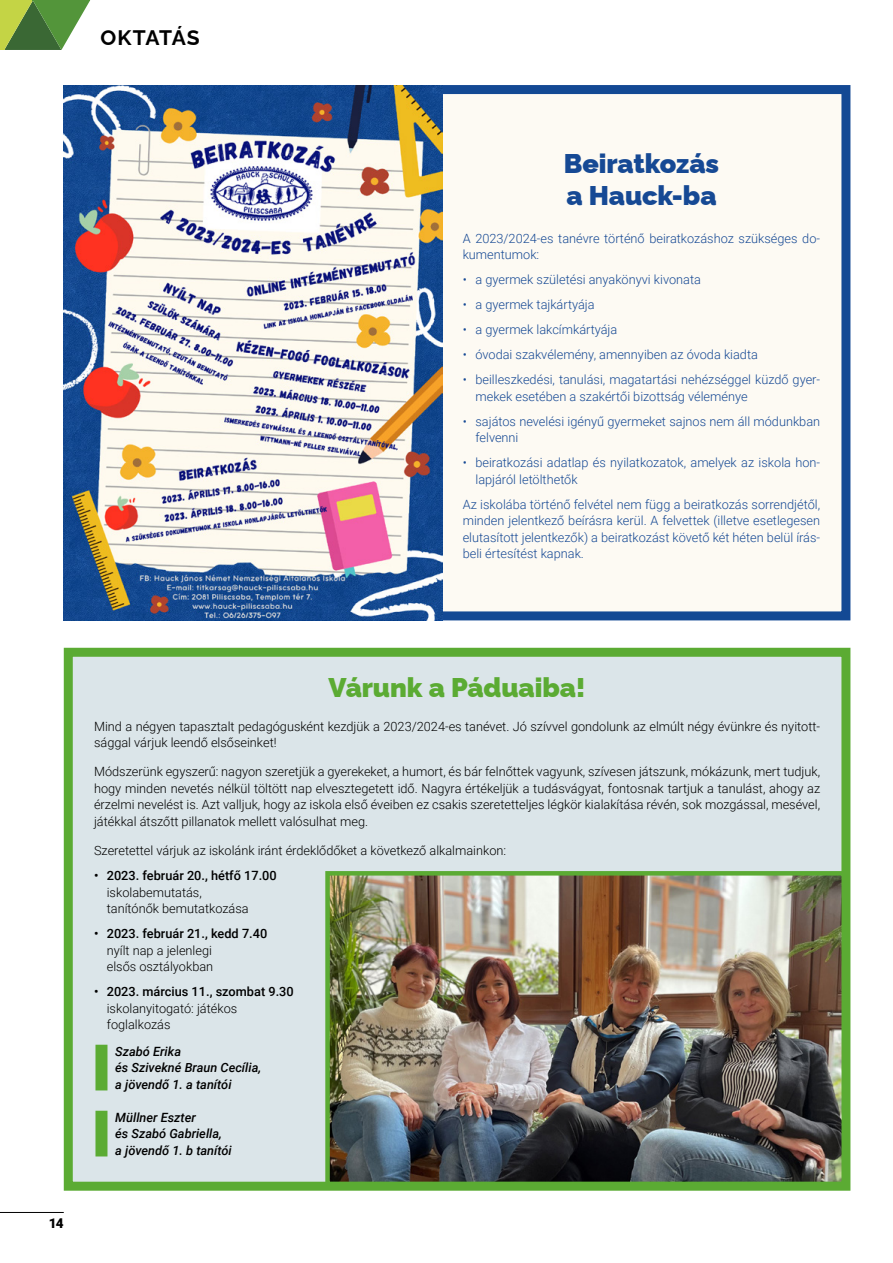
<style>
.page{position:relative;width:893px;height:1263px;background:#fff}
.page>*{position:absolute;margin:0;border:0;box-sizing:border-box;transform-origin:0 0}
.t1{font:900 27px/32.4px "Raleway";letter-spacing:-.005em;color:#164994}
.t2{font:900 27px "Raleway";color:#5bab33}
.t3{font:700 21px "Raleway";letter-spacing:.015em;color:#000}
.t4{font:900 13.5px "Roboto";color:#000}
.t5{font:300 12.75px/16.5px "Roboto";color:#000}
.t6{font:300 12.75px/16.5px "Roboto";color:#164994}
.t7{font:italic 500 12.75px/16.5px "Roboto";color:#000}
.t8{font:500 12.75px "Roboto";color:#000}
</style>
<div class="page">
<hr style="left:0;top:0;width:4px;height:50px;background:#c4d445">
<svg style="left:4px;top:0;width:87px;height:50px"></svg>
<hr style="left:0;top:1212px;width:64px;height:1px;background:#000">
<div style="left:437px;top:90px;width:409px;height:526px;background:#fdfaf3"></div>
<div style="left:432px;top:85px;width:418px;height:535px;border:9px solid #134994"></div>
<img style="left:64px;top:85px;width:378px;height:535px">
<div style="left:68px;top:652px;width:778px;height:534px;background:#dbe5e9"></div>
<div style="left:95px;top:1045px;width:12px;height:45px;background:#5bab33"></div>
<div style="left:95px;top:1111px;width:12px;height:45px;background:#5bab33"></div>
<div style="left:64px;top:648px;width:786px;height:543px;border:9px solid #5bab33"></div>
<img style="left:330px;top:876px;width:511px;height:305px">
<div style="left:325px;top:871px;width:521px;height:315px;border:4px solid #5bab33"></div>
<h2 class="t3" style="left:101px;top:20px;width:100px">OKTATÁS</h2>
<h1 class="t1" style="left:564px;top:144px;width:157px">Beiratkozás a Hauck-ba</h1>
<p class="t6" style="left:463px;top:229px;width:359px">A 2023/2024-es tanévre történő beiratkozáshoz szükséges do&shy;kumentumok:</p>
<p class="t6" style="left:463px;top:271px;width:240px">• a gyermek születési anyakönyvi kivonata</p>
<p class="t6" style="left:463px;top:296px;width:133px">• a gyermek tajkártyája</p>
<p class="t6" style="left:463px;top:321px;width:156px">• a gyermek lakcímkártyája</p>
<p class="t6" style="left:463px;top:346px;width:297px">• óvodai szakvélemény, amennyiben az óvoda kiadta</p>
<p class="t6" style="left:475px;top:371px;width:346px;text-indent:-13px">• beilleszkedési, tanulási, magatartási nehézséggel küzdő gyer&shy;mekek esetében a szakértői bizottság véleménye</p>
<p class="t6" style="left:475px;top:412px;width:346px;text-indent:-13px">• sajátos nevelési igényű gyermeket sajnos nem áll módunkban felvenni</p>
<p class="t6" style="left:475px;top:454px;width:346px;text-indent:-13px">• beiratkozási adatlap és nyilatkozatok, amelyek az iskola hon&shy;lapjáról letölthetők</p>
<p class="t6" style="left:463px;top:495px;width:359px;text-align:justify">Az iskolába történő felvétel nem függ a beiratkozás sorrendjétől, minden jelentkező beírásra kerül. A felvettek (illetve esetlegesen elutasított jelentkezők) a beiratkozást követő két héten belül írás&shy;beli értesítést kapnak.</p>
<p class="t4" style="left:49px;top:1214px;width:16px">14</p>
<h1 class="t2" style="left:329px;top:666px;width:258px">Várunk a Páduaiba!</h1>
<p class="t5" style="left:94px;top:717px;width:728px">Mind a négyen tapasztalt pedagógusként kezdjük a 2023/2024-es tanévet. Jó szívvel gondolunk az elmúlt négy évünkre és nyitott&shy;sággal várjuk leendő elsőseinket!</p>
<p class="t5" style="left:94px;top:763px;width:728px;text-align:justify">Módszerünk egyszerű: nagyon szeretjük a gyerekeket, a humort, és bár felnőttek vagyunk, szívesen játszunk, mókázunk, mert tudjuk, hogy minden nevetés nélkül töltött nap elvesztegetett idő. Nagyra értékeljük a tudásvágyat, fontosnak tartjuk a tanulást, ahogy az érzelmi nevelést is. Azt valljuk, hogy az iskola első éveiben ez csakis szeretetteljes légkör kialakítása révén, sok mozgással, mesével, játékkal átszőtt pillanatok mellett valósulhat meg.</p>
<p class="t5" style="left:94px;top:842px;width:414px">Szeretettel várjuk az iskolánk iránt érdeklődőket a következő alkalmainkon:</p>
<p class="t8" style="left:94px;top:867px;width:184px">• 2023. február 20., hétfő 17.00</p>
<p class="t5" style="left:107px;top:883px;width:143px">iskolabemutatás, tanítónők bemutatkozása</p>
<p class="t8" style="left:94px;top:925px;width:175px">• 2023. február 21., kedd 7.40</p>
<p class="t5" style="left:107px;top:941px;width:108px">nyílt nap a jelenlegi elsős osztályokban</p>
<p class="t8" style="left:94px;top:983px;width:201px">• 2023. március 11., szombat 9.30</p>
<p class="t5" style="left:107px;top:999px;width:132px">iskolanyitogató: játékos foglalkozás</p>
<p class="t7" style="left:115px;top:1042px;width:147px">Szabó Erika<br>és Szivekné Braun Cecília, a jövendő 1. a tanítói</p>
<p class="t7" style="left:115px;top:1108px;width:118px">Müllner Eszter<br>és Szabó Gabriella, a jövendő 1. b tanítói</p>
</div>
